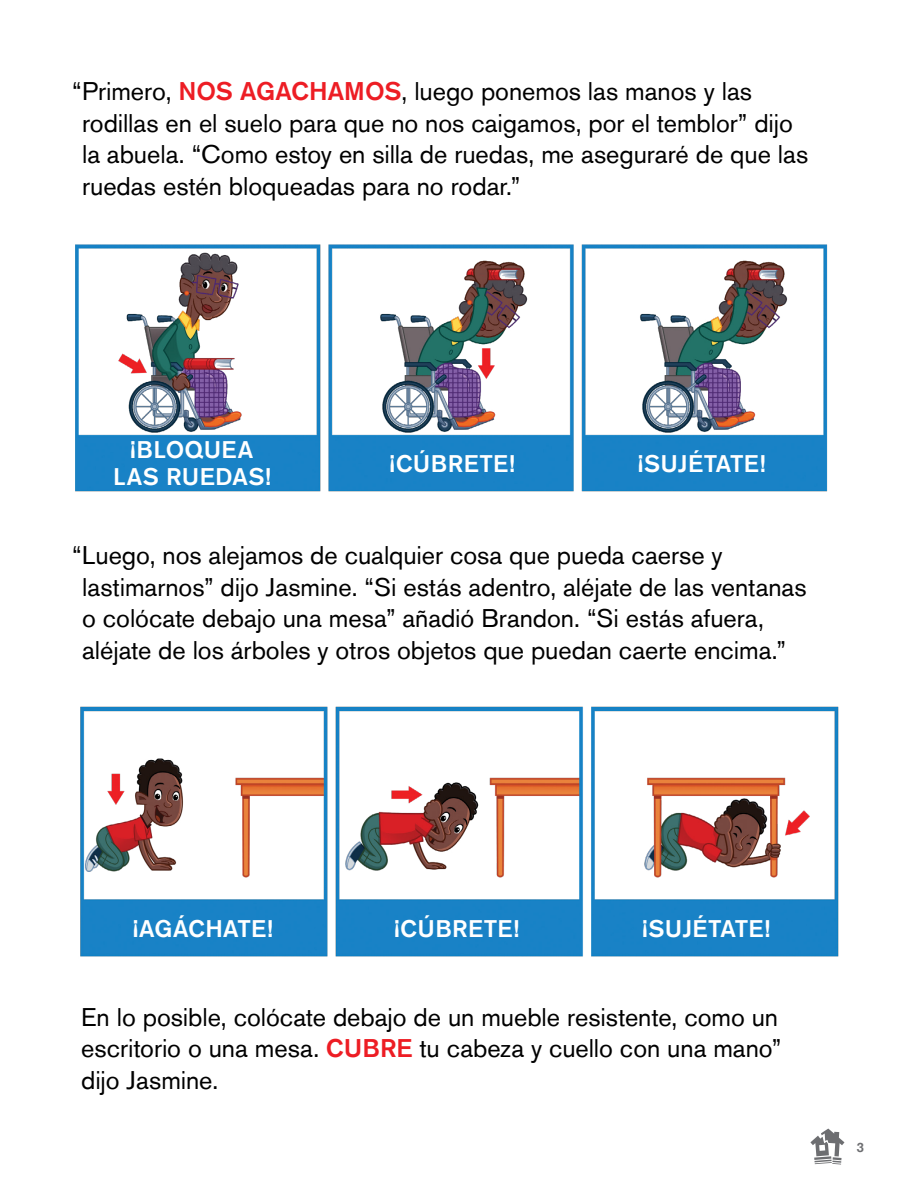
<style>
.page{position:relative;width:918px;height:1188px;background:#fff}
.page>*{position:absolute;margin:0;border:0;box-sizing:border-box;transform-origin:0 0}
.book_text{font:25.5px/31.5px "Akzidenz Grotesk Std";color:#000}
.book_text-2{font:500 24px/27px "Akzidenz Grotesk Std";letter-spacing:.015em;color:#fff;text-align:center}
.t1{font:500 13.5px "Akzidenz Grotesk Std";color:#6d6e71}
.s1{font-weight:500;color:#ed1d24}
</style>
<div class="page">
<img style="left:80px;top:706px;width:759px;height:251px">
<img style="left:75px;top:244px;width:753px;height:248px">
<svg style="left:810px;top:1129px;width:34px;height:36px"></svg>
<p class="book_text" style="left:82px;top:75px;width:728px;text-indent:-10px">“Primero, <span class="s1">NOS AGACHAMOS</span>, luego ponemos las manos y las rodillas en el suelo para que no nos caigamos, por el temblor” dijo la abuela. “Como estoy en silla de ruedas, me aseguraré de que las ruedas estén bloqueadas para no rodar.”</p>
<p class="book_text-2" style="left:113px;top:436px;width:159px">¡BLOQUEA<br>LAS RUEDAS!</p>
<p class="book_text-2" style="left:390px;top:450px;width:126px">¡CÚBRETE!</p>
<p class="book_text-2" style="left:638px;top:450px;width:129px">¡SUJÉTATE!</p>
<p class="book_text" style="left:82px;top:539px;width:726px;text-indent:-10px">“Luego, nos alejamos de cualquier cosa que pueda caerse y lastimarnos” dijo Jasmine. “Si estás adentro, aléjate de las ventanas o colócate debajo una mesa” añadió Brandon. “Si estás afuera, aléjate de los árboles y otros objetos que puedan caerte encima.”</p>
<p class="book_text-2" style="left:133px;top:915px;width:141px">¡AGÁCHATE!</p>
<p class="book_text-2" style="left:394px;top:915px;width:126px">¡CÚBRETE!</p>
<p class="book_text-2" style="left:643px;top:915px;width:129px">¡SUJÉTATE!</p>
<p class="book_text" style="left:81px;top:1001px;width:702px">En lo posible, colócate debajo de un mueble resistente, como un escritorio o una mesa. <span class="s1">CUBRE</span> tu cabeza y cuello con una mano” dijo Jasmine.</p>
<p class="t1" style="left:856px;top:1139px;width:9px">3</p>
</div>
